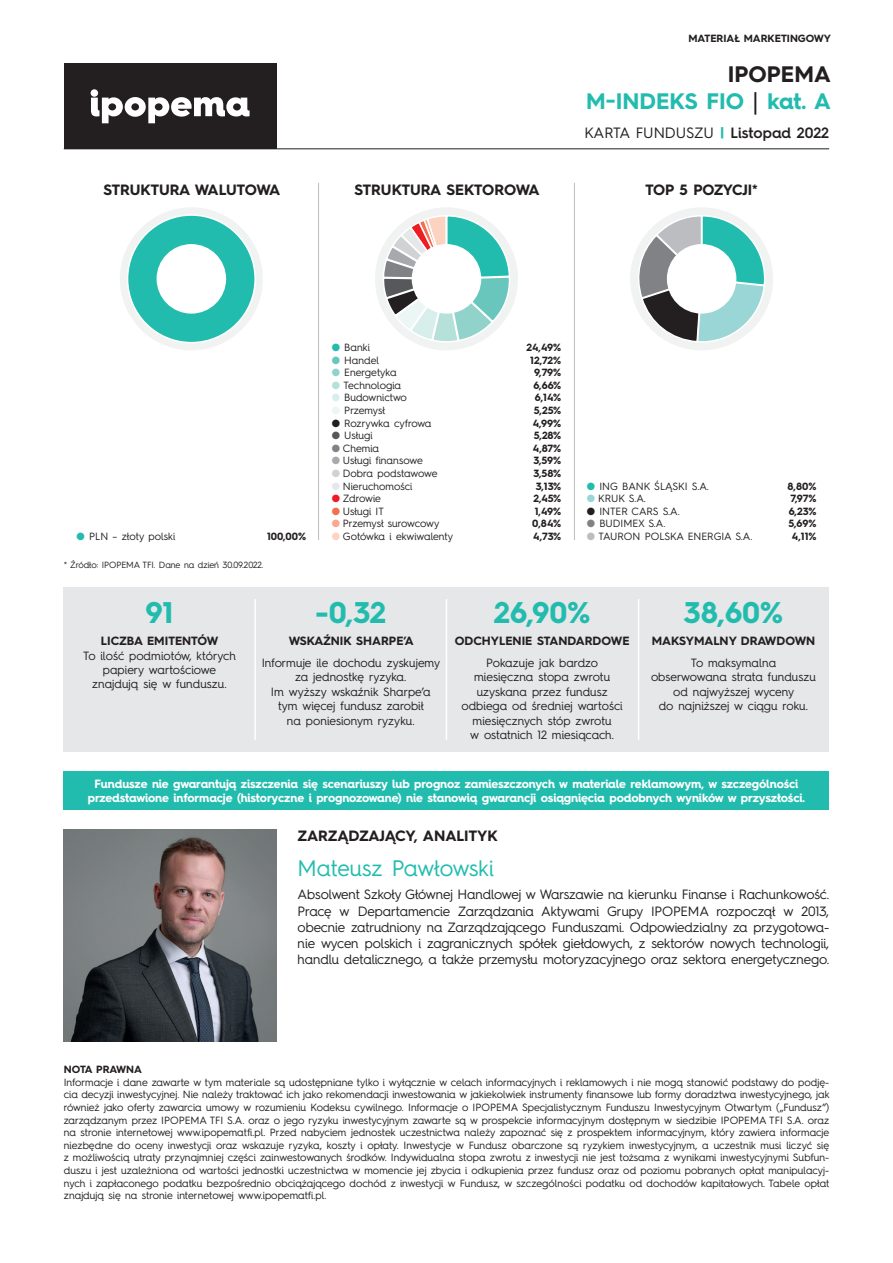
<style>
.page{position:relative;width:893px;height:1263px;background:#fff}
.page>*{position:absolute;margin:0;border:0;box-sizing:border-box;transform-origin:0 0}
.t1{font:700 30px "Hurme Geometric Sans 4";color:#22bcae}
.t2{font:700 22.5px/27px "Hurme Geometric Sans 4";color:#22bcae;text-align:right}
.t3{font:22.5px "Hurme Geometric Sans 4";letter-spacing:-.005em;color:#22bcae}
.t4{font:700 15px "Hurme Geometric Sans 4";letter-spacing:-.01em;color:#231f20}
.t5{font:15px "Hurme Geometric Sans 4";letter-spacing:-.005em;color:#231f20}
.t6{font:13.5px/16.2px "Hurme Geometric Sans 4";letter-spacing:-.01em;color:#231f20;text-align:justify}
.t7{font:12px/14.4px "Hurme Geometric Sans 4";color:#231f20;text-align:center}
.t8{font:700 12px/14.4px "Hurme Geometric Sans 4";letter-spacing:-.015em;color:#fff;text-align:center}
.t9{font:700 12px "Hurme Geometric Sans 4";color:#231f20}
.t10{font:10.5px/12.6px "Hurme Geometric Sans 4";color:#231f20;text-align:justify}
.t11{font:700 10.5px/12.6px "Hurme Geometric Sans 4";color:#231f20;text-align:right}
.t12{font:10.5px "Hurme Geometric Sans 4";letter-spacing:-.02em;color:#231f20}
.t13{font:9px "Hurme Geometric Sans 4";letter-spacing:-.01em;color:#231f20}
.s1{color:#231f20}
.s2{font-family:"Minion Pro";color:#231f20}
.s3{font-weight:700;color:#22bcae}
.s4{font-weight:600}
.s5{color:#22bcae}
.s6{color:#68c6bc}
.s7{color:#91d3cb}
.s8{color:#b6e0da}
.s9{color:#d8eeeb}
.s10{color:#ebf6f5}
.s11{color:#57585a}
.s12{color:#808285}
.s13{color:#a8a9ad}
.s14{color:#d1d2d4}
.s15{color:#e6e7e9}
.s16{color:#ee1d23}
.s17{color:#f36f51}
.s18{color:#f8a98e}
.s19{color:#fcd2c0}
.s20{color:#99d6d5}
.s21{color:#bcbdc0}
</style>
<div class="page">
<hr style="left:64px;top:148px;width:765px;height:1px;background:#231f20">
<div style="left:64px;top:64px;width:212px;height:85px;background:#231f20"></div>
<svg style="left:91px;top:89px;width:159px;height:34px"></svg>
<div style="left:64px;top:587px;width:765px;height:165px;background:#e6e7e9"></div>
<hr style="left:254px;top:599px;width:2px;height:141px;background:#fff">
<hr style="left:446px;top:599px;width:1px;height:141px;background:#fff">
<hr style="left:638px;top:599px;width:1px;height:141px;background:#fff">
<img style="left:64px;top:829px;width:212px;height:213px">
<hr style="left:318px;top:183px;width:1px;height:357px;background:#bcbdc0">
<hr style="left:574px;top:183px;width:1px;height:357px;background:#bcbdc0">
<div style="left:120px;top:207px;width:143px;height:143px;background:#f1f2f2;border-radius:50%"></div>
<div style="left:128px;top:215px;width:127px;height:128px;background:#22bcae;border-radius:50%"></div>
<div style="left:157px;top:245px;width:68px;height:68px;background:#fff;border-radius:50%"></div>
<div style="left:157px;top:244px;width:69px;height:70px;border:2px solid #fff;border-radius:50%"></div>
<div style="left:64px;top:771px;width:765px;height:38px;background:#22bcae"></div>
<div style="left:630px;top:207px;width:143px;height:143px;background:#f1f2f2;border-radius:50%"></div>
<svg style="left:638px;top:215px;width:128px;height:129px"></svg>
<div style="left:668px;top:245px;width:68px;height:68px;background:#fff;border-radius:50%"></div>
<div style="left:667px;top:244px;width:69px;height:70px;border:2px solid #fff;border-radius:50%"></div>
<div style="left:375px;top:207px;width:143px;height:143px;background:#f1f2f2;border-radius:50%"></div>
<svg style="left:383px;top:215px;width:127px;height:127px"></svg>
<div style="left:412px;top:245px;width:68px;height:68px;background:#fff;border-radius:50%"></div>
<div style="left:412px;top:244px;width:69px;height:70px;border:2px solid #fff;border-radius:50%"></div>
<p class="t11" style="left:688px;top:32px;width:144px">MATERIAŁ MARKETINGOWY</p>
<h2 class="t2" style="left:586px;top:60px;width:246px"><span class="s1">IPOPEMA<br></span>M-INDEKS FIO <span class="s2">|</span> kat. A</h2>
<h3 class="t5" style="left:584px;top:122px;width:246px">KARTA FUNDUSZU <span class="s3">|</span> <span class="s4">Listopad 2022</span></h3>
<h3 class="t4" style="left:103px;top:179px;width:179px">STRUKTURA WALUTOWA</h3>
<h3 class="t4" style="left:354px;top:179px;width:187px">STRUKTURA SEKTOROWA</h3>
<h3 class="t4" style="left:645px;top:179px;width:114px">TOP 5 POZYCJI*</h3>
<p class="t10" style="left:77px;top:530px;width:100px"><span class="s5">●</span> PLN – złoty polski</p>
<p class="t11" style="left:267px;top:530px;width:41px">100,00%</p>
<p class="t13" style="left:64px;top:558px;width:201px">* Źródło: IPOPEMA TFI. Dane na dzień 30.09.2022.</p>
<p class="t10" style="left:332px;top:341px;width:40px"><span class="s5">●</span> Banki</p>
<p class="t10" style="left:332px;top:353px;width:49px"><span class="s6">●</span> Handel</p>
<p class="t10" style="left:332px;top:366px;width:67px"><span class="s7">●</span> Energetyka</p>
<p class="t10" style="left:332px;top:379px;width:71px"><span class="s8">●</span> Technologia</p>
<p class="t10" style="left:332px;top:391px;width:77px"><span class="s9">●</span> Budownictwo</p>
<p class="t10" style="left:332px;top:404px;width:55px"><span class="s10">●</span> Przemysł</p>
<p class="t10" style="left:332px;top:416px;width:101px">● Rozrywka cyfrowa</p>
<p class="t10" style="left:332px;top:429px;width:42px"><span class="s11">●</span> Usługi</p>
<p class="t10" style="left:332px;top:442px;width:49px"><span class="s12">●</span> Chemia</p>
<p class="t10" style="left:332px;top:454px;width:93px"><span class="s13">●</span> Usługi finansowe</p>
<p class="t10" style="left:332px;top:467px;width:107px"><span class="s14">●</span> Dobra podstawowe</p>
<p class="t10" style="left:332px;top:479px;width:82px"><span class="s15">●</span> Nieruchomości</p>
<p class="t12" style="left:332px;top:491px;width:51px"><span class="s16">●</span> Zdrowie</p>
<p class="t10" style="left:332px;top:505px;width:54px"><span class="s17">●</span> Usługi IT</p>
<p class="t10" style="left:332px;top:517px;width:109px"><span class="s18">●</span> Przemysł surowcowy</p>
<p class="t10" style="left:332px;top:530px;width:123px"><span class="s19">●</span> Gotówka i ekwiwalenty</p>
<p class="t11" style="left:526px;top:341px;width:36px">24,49%<br>12,72%<br>9,79%<br>6,66%<br>6,14%<br>5,25%<br>4,99%<br>5,28%<br>4,87%<br>3,59%<br>3,58%<br>3,13%<br>2,45%<br>1,49%<br>0,84%<br>4,73%</p>
<p class="t10" style="left:587px;top:479px;width:124px"><span class="s5">●</span> ING BANK ŚLĄSKI S.A.</p>
<p class="t10" style="left:587px;top:492px;width:61px"><span class="s20">●</span> KRUK S.A.</p>
<p class="t10" style="left:587px;top:505px;width:94px">● INTER CARS S.A.</p>
<p class="t10" style="left:587px;top:517px;width:80px"><span class="s12">●</span> BUDIMEX S.A.</p>
<p class="t10" style="left:587px;top:530px;width:167px"><span class="s21">●</span> TAURON POLSKA ENERGIA S.A.</p>
<p class="t11" style="left:788px;top:479px;width:30px;text-align:center">8,80%<br>7,97%<br>6,23%<br>5,69%<br>4,11%</p>
<h1 class="t1" style="left:146px;top:592px;width:29px">91</h1>
<p class="t9" style="left:101px;top:632px;width:119px">LICZBA EMITENTÓW</p>
<p class="t7" style="left:83px;top:648px;width:154px">To ilość podmiotów, których papiery wartościowe znajdują się w funduszu.</p>
<h1 class="t1" style="left:316px;top:592px;width:72px">-0,32</h1>
<p class="t9" style="left:289px;top:632px;width:127px">WSKAŹNIK SHARPE’A</p>
<p class="t7" style="left:262px;top:655px;width:180px">Informuje ile dochodu zyskujemy za jednostkę ryzyka.<br>Im wyższy wskaźnik Sharpe’a tym więcej fundusz zarobił<br>na poniesionym ryzyku.</p>
<h1 class="t1" style="left:494px;top:592px;width:98px">26,90%</h1>
<p class="t9" style="left:455px;top:632px;width:176px">ODCHYLENIE STANDARDOWE</p>
<p class="t7" style="left:461px;top:655px;width:163px">Pokazuje jak bardzo miesięczna stopa zwrotu uzyskana przez fundusz odbiega od średniej wartości miesięcznych stóp zwrotu<br>w ostatnich 12 miesiącach.</p>
<h1 class="t1" style="left:684px;top:592px;width:101px">38,60%</h1>
<p class="t9" style="left:652px;top:632px;width:165px">MAKSYMALNY DRAWDOWN</p>
<p class="t7" style="left:651px;top:655px;width:167px">To maksymalna<br>obserwowana strata funduszu od najwyższej wyceny<br>do najniższej w ciągu roku.</p>
<p class="t8" style="left:88px;top:776px;width:719px">Fundusze nie gwarantują ziszczenia się scenariuszy lub prognoz zamieszczonych w materiale reklamowym, w szczególności przedstawione informacje (historyczne i prognozowane) nie stanowią gwarancji osiągnięcia podobnych wyników w przyszłości.</p>
<h3 class="t4" style="left:298px;top:825px;width:202px">ZARZĄDZAJĄCY, ANALITYK</h3>
<h2 class="t3" style="left:298px;top:852px;width:198px">Mateusz Pawłowski</h2>
<p class="t6" style="left:298px;top:886px;width:533px">Absolwent Szkoły Głównej Handlowej w Warszawie na kierunku Finanse i Rachunkowość.<br>Pracę w Departamencie Zarządzania Aktywami Grupy IPOPEMA rozpoczął w 2013, obecnie zatrudniony na Zarządzającego Funduszami. Odpowiedzialny za przygotowa&shy;nie wycen polskich i zagranicznych spółek giełdowych, z sektorów nowych technologii, handlu detalicznego, a także przemysłu motoryzacyjnego oraz sektora energetycznego.</p>
<p class="t11" style="left:64px;top:1063px;width:80px">NOTA PRAWNA</p>
<p class="t10" style="left:64px;top:1075px;width:767px">Informacje i dane zawarte w tym materiale są udostępniane tylko i wyłącznie w celach informacyjnych i reklamowych i nie mogą stanowić podstawy do podję&shy;cia decyzji inwestycyjnej. Nie należy traktować ich jako rekomendacji inwestowania w jakiekolwiek instrumenty finansowe lub formy doradztwa inwestycyjnego, jak również jako oferty zawarcia umowy w rozumieniu Kodeksu cywilnego. Informacje o IPOPEMA Specjalistycznym Funduszu Inwestycyjnym Otwartym („Fundusz”) zarządzanym przez IPOPEMA TFI S.A. oraz o jego ryzyku inwestycyjnym zawarte są w prospekcie informacyjnym dostępnym w siedzibie IPOPEMA TFI S.A. oraz na stronie internetowej www.ipopematfi.pl. Przed nabyciem jednostek uczestnictwa należy zapoznać się z prospektem informacyjnym, który zawiera informacje niezbędne do oceny inwestycji oraz wskazuje ryzyka, koszty i opłaty. Inwestycje w Fundusz obarczone są ryzykiem inwestycyjnym, a uczestnik musi liczyć się z możliwością utraty przynajmniej części zainwestowanych środków. Indywidualna stopa zwrotu z inwestycji nie jest tożsama z wynikami inwestycyjnymi Subfun&shy;duszu i jest uzależniona od wartości jednostki uczestnictwa w momencie jej zbycia i odkupienia przez fundusz oraz od poziomu pobranych opłat manipulacyj&shy;nych i zapłaconego podatku bezpośrednio obciążającego dochód z inwestycji w Fundusz, w szczególności podatku od dochodów kapitałowych. Tabele opłat znajdują się na stronie internetowej www.ipopematfi.pl.</p>
</div>
